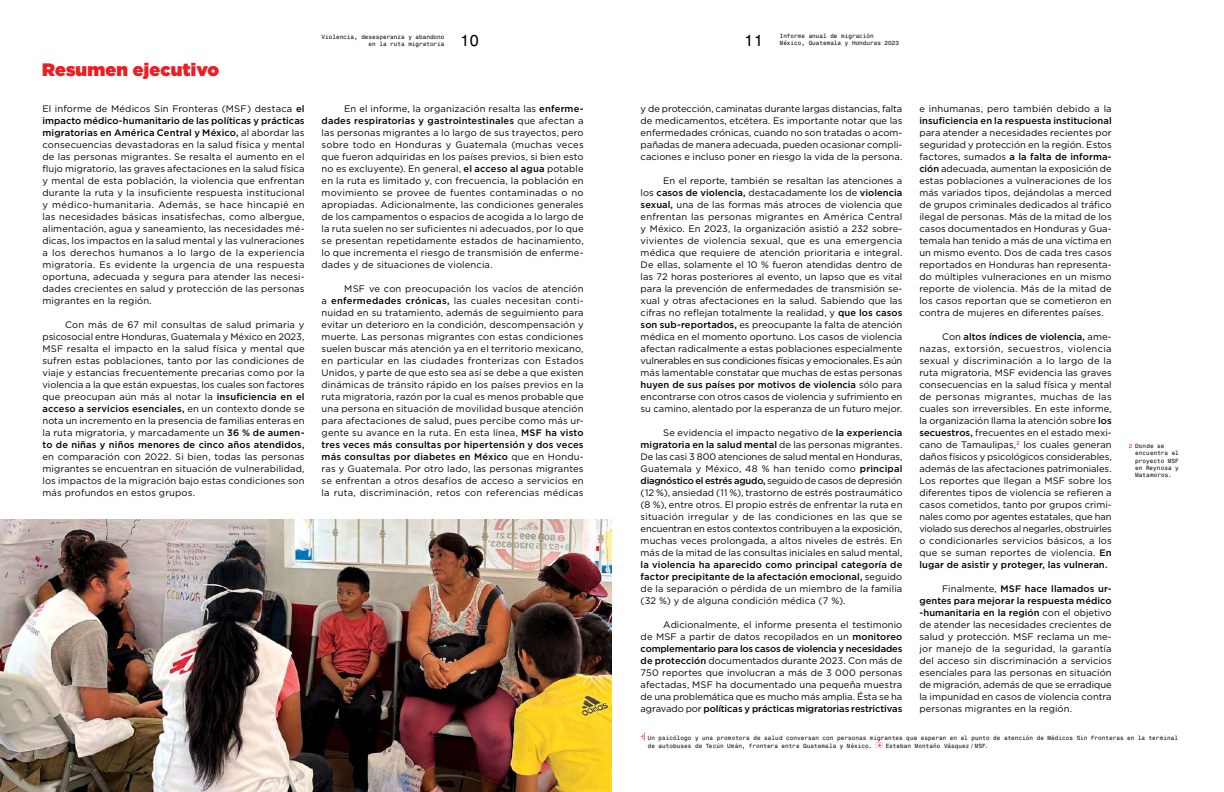
<style>
.page{position:relative;width:1224px;height:792px;background:#fff}
.page>*{position:absolute;margin:0;border:0;box-sizing:border-box;transform-origin:0 0}
.t1{font:900 18px "Gotham";letter-spacing:.01em;color:#ed1d24}
.t2{font:16px "Monospace 821 BT";color:#000}
.t3{font:9.4px/12px "Gotham HTF";letter-spacing:.01em;color:#000;text-align:justify}
.t4{font:500 9.4px/12px "Gotham HTF";letter-spacing:.01em;color:#000;text-align:justify}
.t5{font:6px/7.4px "Monospace 821 BT";letter-spacing:.005em;color:#000}
.s1{font-weight:500}
.s2{font-weight:400}
.s3{color:#ed1d24}
</style>
<div class="page">
<svg style="left:641px;top:733px;width:4px;height:7px"></svg>
<svg style="left:876px;top:742px;width:7px;height:6px"></svg>
<img style="left:0;top:520px;width:612px;height:272px">
<h1 class="t1" style="left:42px;top:59px;width:179px">Resumen ejecutivo</h1>
<p class="t3" style="left:43px;top:102px;width:264px">El informe de Médicos Sin Fronteras (MSF) destaca <span class="s1">el impacto médico-humanitario de las políticas y prácticas migratorias en América Central y México,</span> al abordar las consecuencias devastadoras en la salud física y mental de las personas migrantes. Se resalta el aumento en el flujo migratorio, las graves afectaciones en la salud física y mental de esta población, la violencia que enfrentan durante la ruta y la insuficiente respuesta institucional y médico-humanitaria. Además, se hace hincapié en las necesidades básicas insatisfechas, como albergue, alimentación, agua y saneamiento, las necesidades mé&shy;dicas, los impactos en la salud mental y las vulneraciones a los derechos humanos a lo largo de la experiencia migratoria. Es evidente la urgencia de una respuesta oportuna, adecuada y segura para atender las necesi&shy;dades crecientes en salud y protección de las personas migrantes en la región.</p>
<p class="t3" style="left:43px;top:318px;width:264px;text-indent:23px">Con más de 67 mil consultas de salud primaria y psicosocial entre Honduras, Guatemala y México en 2023, MSF resalta el impacto en la salud física y mental que sufren estas poblaciones, tanto por las condiciones de viaje y estancias frecuentemente precarias como por la violencia a la que están expuestas, los cuales son factores que preocupan aún más al notar la <span class="s1">insuficiencia en el acceso a servicios esenciales,</span> en un contexto donde se nota un incremento en la presencia de familias enteras en la ruta migratoria, y marcadamente un <span class="s1">36 % de aumen&shy;to de niñas y niños menores de cinco años atendidos,</span></p>
<p class="t3" style="left:43px;top:450px;width:264px">en comparación con 2022. Si bien, todas las personas migrantes se encuentran en situación de vulnerabilidad, los impactos de la migración bajo estas condiciones son más profundos en estos grupos.</p>
<p class="t5" style="left:322px;top:33px;width:124px;line-height:7px;text-align:right">Violencia, desesperanza y abandono en la ruta migratoria</p>
<h2 class="t2" style="left:460px;top:30px;width:21px">10</h2>
<p class="t3" style="left:322px;top:102px;width:264px;text-indent:23px">En el informe, la organización resalta las <span class="s1">enferme&shy;dades respiratorias y gastrointestinales</span> que afectan a las personas migrantes a lo largo de sus trayectos, pero sobre todo en Honduras y Guatemala (muchas veces que fueron adquiridas en los países previos, si bien esto no es excluyente). En general, <span class="s1">el acceso al agua</span> potable en la ruta es limitado y, con frecuencia, la población en movimiento se provee de fuentes contaminadas o no apropiadas. Adicionalmente, las condiciones generales de los campamentos o espacios de acogida a lo largo de la ruta suelen no ser suficientes ni adecuados, por lo que se presentan repetidamente estados de hacinamiento, lo que incrementa el riesgo de transmisión de enferme&shy;dades y de situaciones de violencia.</p>
<p class="t3" style="left:322px;top:282px;width:264px;text-indent:23px">MSF ve con preocupación los vacíos de atención a <span class="s1">enfermedades crónicas,</span> las cuales necesitan conti&shy;nuidad en su tratamiento, además de seguimiento para evitar un deterioro en la condición, descompensación y muerte. Las personas migrantes con estas condiciones suelen buscar más atención ya en el territorio mexicano, en particular en las ciudades fronterizas con Estados Unidos, y parte de que esto sea así se debe a que existen dinámicas de tránsito rápido en los países previos en la ruta migratoria, razón por la cual es menos probable que una persona en situación de movilidad busque atención para afectaciones de salud, pues percibe como más ur&shy;gente su avance en la ruta. En esta línea, <span class="s1">MSF ha visto tres veces más consultas por hipertensión y dos veces más consultas por diabetes en México</span> que en Hondu&shy;ras y Guatemala. Por otro lado, las personas migrantes se enfrentan a otros desafíos de acceso a servicios en la ruta, discriminación, retos con referencias médicas</p>
<p class="t5" style="left:780px;top:33px;width:96px">Informe anual de migración</p>
<h2 class="t2" style="left:744px;top:30px;width:21px">11</h2>
<p class="t5" style="left:780px;top:40px;width:121px">México, Guatemala y Honduras 2023</p>
<p class="t3" style="left:641px;top:102px;width:263px">y de protección, caminatas durante largas distancias, falta de medicamentos, etcétera. Es importante notar que las enfermedades crónicas, cuando no son tratadas o acom&shy;pañadas de manera adecuada, pueden ocasionar compli&shy;caciones e incluso poner en riesgo la vida de la persona.</p>
<p class="t3" style="left:641px;top:174px;width:263px;text-indent:23px">En el reporte, también se resaltan las atenciones a los <span class="s1">casos de violencia,</span> destacadamente los de <span class="s1">violencia sexual,</span> una de las formas más atroces de violencia que enfrentan las personas migrantes en América Central y México. En 2023, la organización asistió a 232 sobre&shy;vivientes de violencia sexual, que es una emergencia médica que requiere de atención prioritaria e integral.<br>De ellas, solamente el 10 % fueron atendidas dentro de las 72 horas posteriores al evento, un lapso que es vital para la prevención de enfermedades de transmisión se&shy;xual y otras afectaciones en la salud. Sabiendo que las cifras no reflejan totalmente la realidad, y <span class="s1">que los casos son sub-reportados,</span> es preocupante la falta de atención médica en el momento oportuno. Los casos de violencia afectan radicalmente a estas poblaciones especialmente vulnerables en sus condiciones físicas y emocionales. Es aún más lamentable constatar que muchas de estas personas <span class="s1">huyen de sus países por motivos de violencia</span> sólo para encontrarse con otros casos de violencia y sufrimiento en su camino, alentado por la esperanza de un futuro mejor.</p>
<p class="t3" style="left:641px;top:426px;width:263px;text-indent:23px">Se evidencia el impacto negativo de <span class="s1">la experiencia migratoria en la salud mental</span> de las personas migrantes.<br>De las casi 3 800 atenciones de salud mental en Honduras, Guatemala y México, 48 % han tenido como <span class="s1">principal diagnóstico el estrés agudo,</span> seguido de casos de depresión (12 %), ansiedad (11 %), trastorno de estrés postraumático (8 %), entre otros. El propio estrés de enfrentar la ruta en situación irregular y de las condiciones en las que se encuentran en estos contextos contribuyen a la exposición, muchas veces prolongada, a altos niveles de estrés. En más de la mitad de las consultas iniciales en salud mental,</p>
<p class="t4" style="left:641px;top:558px;width:263px">la violencia ha aparecido como principal categoría de factor precipitante de la afectación emocional, <span class="s2">seguido de la separación o pérdida de un miembro de la familia (32 %) y de alguna condición médica (7 %).</span></p>
<p class="t3" style="left:641px;top:618px;width:263px;text-indent:23px">Adicionalmente, el informe presenta el testimonio de MSF a partir de datos recopilados en un <span class="s1">monitoreo complementario para los casos de violencia y necesidades de protección</span> documentados durante 2023. Con más de 750 reportes que involucran a más de 3 000 personas afectadas, MSF ha documentado una pequeña muestra de una problemática que es mucho más amplia. Ésta se ha agravado por <span class="s1">políticas y prácticas migratorias restrictivas</span></p>
<p class="t3" style="left:919px;top:102px;width:194px">e inhumanas, pero también debido a la</p>
<p class="t4" style="left:919px;top:114px;width:194px">insuficiencia en la respuesta institucional</p>
<p class="t3" style="left:919px;top:126px;width:194px">para atender a necesidades recientes por seguridad y protección en la región. Estos factores, sumados <span class="s1">a la falta de informa&shy;ción</span> adecuada, aumentan la exposición de estas poblaciones a vulneraciones de los más variados tipos, dejándolas a merced de grupos criminales dedicados al tráfico ilegal de personas. Más de la mitad de los casos documentados en Honduras y Gua&shy;temala han tenido a más de una víctima en un mismo evento. Dos de cada tres casos reportados en Honduras han representa&shy;do múltiples vulneraciones en un mismo reporte de violencia. Más de la mitad de los casos reportan que se cometieron en contra de mujeres en diferentes países.</p>
<p class="t3" style="left:919px;top:330px;width:194px;text-indent:23px">Con <span class="s1">altos índices de violencia,</span> ame&shy;nazas, extorsión, secuestros, violencia sexual y discriminación a lo largo de la ruta migratoria, MSF evidencia las graves consecuencias en la salud física y mental de personas migrantes, muchas de las cuales son irreversibles. En este informe, la organización llama la atención sobre <span class="s1">los secuestros,</span> frecuentes en el estado mexi&shy;cano de Tamaulipas,<sup>2</sup> los cuales generan daños físicos y psicológicos considerables, además de las afectaciones patrimoniales.<br>Los reportes que llegan a MSF sobre los diferentes tipos de violencia se refieren a casos cometidos, tanto por grupos crimi&shy;nales como por agentes estatales, que han violado sus derechos al negarles, obstruirles o condicionarles servicios básicos, a los que se suman reportes de violencia. <span class="s1">En lugar de asistir y proteger, las vulneran.</span></p>
<p class="t3" style="left:919px;top:582px;width:194px;text-indent:23px">Finalmente, <span class="s1">MSF hace llamados ur&shy;gentes para mejorar la respuesta médico -humanitaria en la región</span> con el objetivo de atender las necesidades crecientes de salud y protección. MSF reclama un me&shy;jor manejo de la seguridad, la garantía del acceso sin discriminación a servicios esenciales para las personas en situación de migración, además de que se erradique la impunidad en casos de violencia contra personas migrantes en la región.</p>
<p class="t5" style="left:1135px;top:442px;width:45px;text-indent:-7px"><span class="s3">2</span> Donde se encuentra el proyecto MSF en Reynosa y<br>Matamoros.</p>
<p class="t5" style="left:648px;top:734px;width:532px">Un psicólogo y una promotora de salud conversan con personas migrantes que esperan en el punto de atención de Médicos Sin Fronteras en la terminal de autobuses de Tecún Umán, frontera entre Guatemala y México.</p>
<p class="t5" style="left:886px;top:742px;width:104px">Esteban Montaño Vásquez/MSF.</p>
</div>
